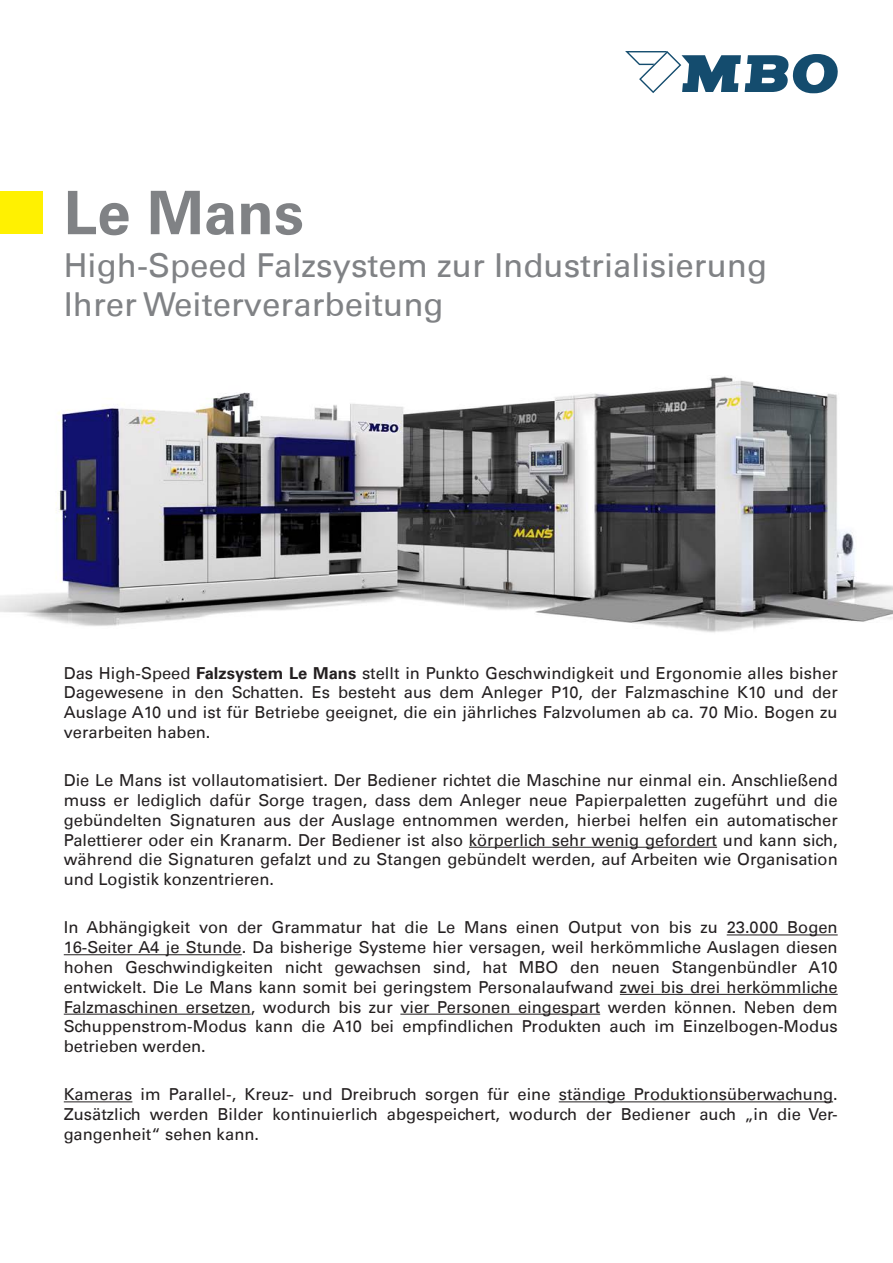
<style>
.page{position:relative;width:893px;height:1263px;background:#fff}
.page>*{position:absolute;margin:0;border:0;box-sizing:border-box;transform-origin:0 0}
.t1{font:700 60px "Univers LT";color:#808285}
.t2{font:33px/39px "Univers LT";color:#808285}
.t3{font:16.5px/19.8px "Univers LT";color:#231f20;text-align:justify}
.s1{font-weight:700}
</style>
<div class="page">
<img style="left:0;top:376px;width:893px;height:257px">
<svg style="left:625px;top:51px;width:213px;height:42px"></svg>
<div style="left:0;top:191px;width:43px;height:43px;background:#fff101"></div>
<hr style="left:469px;top:847px;width:248px;height:1px;background:#231f20">
<hr style="left:727px;top:934px;width:111px;height:1px;background:#231f20">
<hr style="left:64px;top:954px;width:178px;height:1px;background:#231f20">
<hr style="left:620px;top:994px;width:218px;height:1px;background:#231f20">
<hr style="left:64px;top:1014px;width:187px;height:1px;background:#231f20">
<hr style="left:400px;top:1014px;width:200px;height:1px;background:#231f20">
<hr style="left:64px;top:1101px;width:68px;height:1px;background:#231f20">
<hr style="left:559px;top:1101px;width:274px;height:1px;background:#231f20">
<h1 class="t1" style="left:64px;top:178px;width:242px">Le Mans</h1>
<h2 class="t2" style="left:64px;top:246px;width:705px">High-Speed Falzsystem zur Industrialisierung<br>Ihrer Weiterverarbeitung</h2>
<p class="t3" style="left:64px;top:663px;width:775px">Das High-Speed <span class="s1">Falzsystem Le Mans</span> stellt in Punkto Geschwindigkeit und Ergonomie alles bisher Dagewesene in den Schatten. Es besteht aus dem Anleger P10, der Falzmaschine K10 und der Auslage A10 und ist für Betriebe geeignet, die ein jährliches Falzvolumen ab ca. 70 Mio. Bogen zu verarbeiten haben.</p>
<p class="t3" style="left:64px;top:770px;width:775px">Die Le Mans ist vollautomatisiert. Der Bediener richtet die Maschine nur einmal ein. Anschließend muss er lediglich dafür Sorge tragen, dass dem Anleger neue Papierpaletten zugeführt und die gebündelten Signaturen aus der Auslage entnommen werden, hierbei helfen ein automatischer Palettierer oder ein Kranarm. Der Bediener ist also körperlich sehr wenig gefordert und kann sich, während die Signaturen gefalzt und zu Stangen gebündelt werden, auf Arbeiten wie Organisation und Logistik konzentrieren.</p>
<p class="t3" style="left:64px;top:918px;width:775px">In Abhängigkeit von der Grammatur hat die Le Mans einen Output von bis zu 23.000 Bogen 16-Seiter A4 je Stunde. Da bisherige Systeme hier versagen, weil herkömmliche Auslagen diesen hohen Geschwindigkeiten nicht gewachsen sind, hat MBO den neuen Stangenbündler A10 entwickelt. Die Le Mans kann somit bei geringstem Personalaufwand zwei bis drei herkömmliche Falzmaschinen ersetzen, wodurch bis zur vier Personen eingespart werden können. Neben dem Schuppenstrom-Modus kann die A10 bei empfindlichen Produkten auch im Einzelbogen-Modus betrieben werden.</p>
<p class="t3" style="left:64px;top:1084px;width:775px">Kameras im Parallel-, Kreuz- und Dreibruch sorgen für eine ständige Produktionsüberwachung.<br>Zusätzlich werden Bilder kontinuierlich abgespeichert, wodurch der Bediener auch „in die Ver&shy;gangenheit“ sehen kann.</p>
</div>
